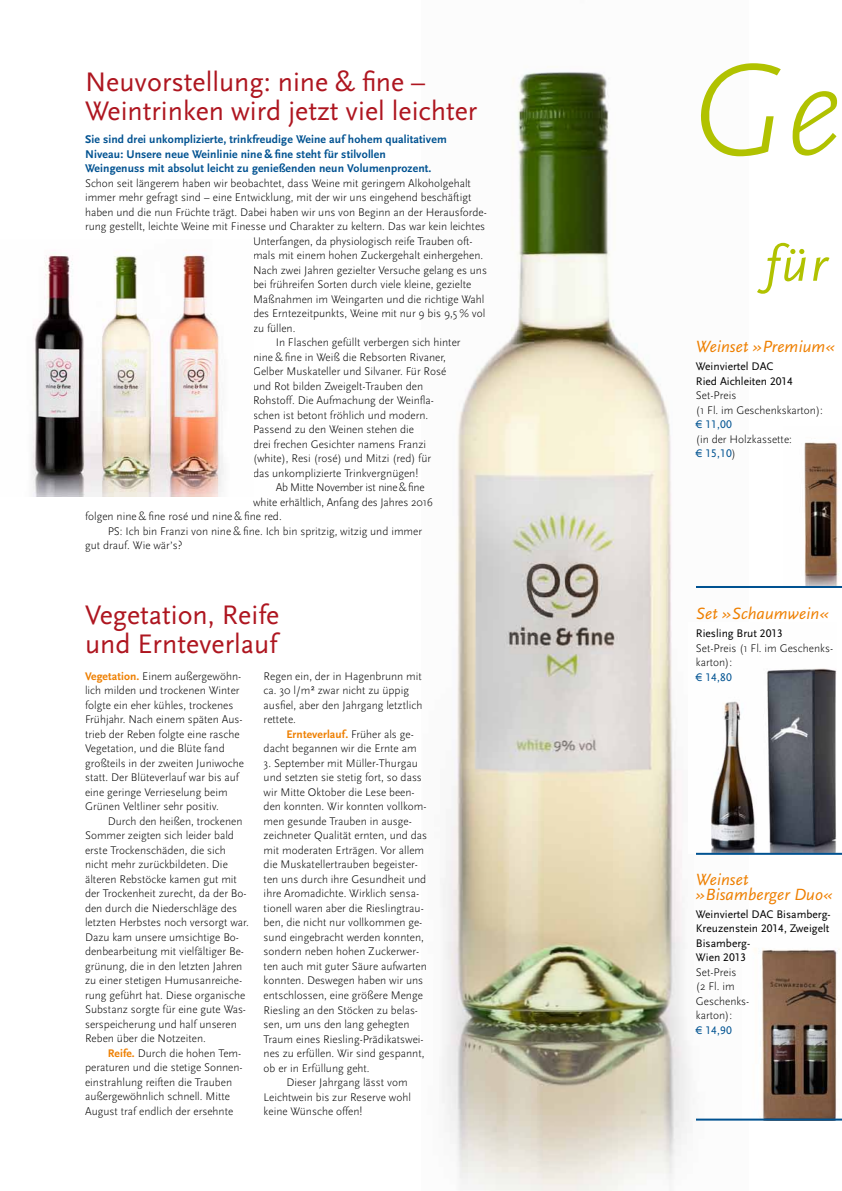
<style>
.page{position:relative;width:842px;height:1191px;background:#fff}
.page>*{position:absolute;margin:0;border:0;box-sizing:border-box;transform-origin:0 0}
.t1{font:italic 300 136px "Scala Sans";color:#b1c200}
.t2{font:italic 51px "Scala Sans LF";color:#b1c200}
.t3{font:28px/28.5px "Scala Sans LF";color:#ae1620}
.t4{font:italic 17px/14.5px "Scala Sans LF";letter-spacing:.005em;color:#ee7f00}
.t5{font:700 11.7px/14.5px "Scala Sans LF";letter-spacing:.01em;color:#005291}
.t6{font:300 11.5px/14.5px "Scala Sans";color:#000}
.t7{font:11.5px/14.5px "Scala Sans LF";color:#000}
.t8{font:300 11.5px "Scala Sans";letter-spacing:-.025em;color:#000}
.t9{font:700 11.5px "Scala Sans LF";letter-spacing:.01em;color:#ee7f00}
.t10{font:11.5px "Scala Sans LF";letter-spacing:.01em;color:#005291}
.s1{font-family:"Scala Sans LF";font-weight:700;color:#ee7f00}
.s2{font-family:"Scala Sans";font-weight:300;color:#000}
</style>
<div class="page">
<img style="left:442px;top:72px;width:306px;height:1119px">
<img style="left:32px;top:253px;width:192px;height:243px">
<img style="left:804px;top:442px;width:36px;height:144px">
<img style="left:688px;top:622px;width:148px;height:232px">
<img style="left:743px;top:913px;width:97px;height:205px">
<hr style="left:696px;top:1118px;width:146px;height:2px;background:#005291">
<hr style="left:696px;top:853px;width:146px;height:2px;background:#005291">
<hr style="left:696px;top:586px;width:146px;height:2px;background:#005291">
<h3 class="t3" style="left:85px;top:68px;width:394px">Neuvorstellung: nine &amp; fine –<br>Weintrinken wird jetzt viel leichter</h3>
<p class="t5" style="left:85px;top:132px;width:363px">Sie sind drei unkomplizierte, trinkfreudige Weine auf hohem qualitativem<br>Niveau: Unsere neue Weinlinie nine &amp; fine steht für stilvollen<br>Weingenuss mit absolut leicht zu genießenden neun Volumenprozent.</p>
<p class="t6" style="left:85px;top:176px;width:387px">Schon seit längerem haben wir beobachtet, dass Weine mit geringem Alkoholgehalt</p>
<p class="t6" style="left:85px;top:190px;width:388px">immer mehr gefragt sind – eine Entwicklung, mit der wir uns eingehend beschäftigt</p>
<p class="t6" style="left:85px;top:205px;width:403px">haben und die nun Früchte trägt. Dabei haben wir uns von Beginn an der Herausforde-</p>
<p class="t6" style="left:85px;top:219px;width:402px">rung gestellt, leichte Weine mit Finesse und Charakter zu keltern. Das war kein leichtes</p>
<p class="t6" style="left:253px;top:234px;width:221px">Unterfangen, da physiologisch reife Trauben oft-</p>
<p class="t6" style="left:253px;top:248px;width:232px">mals mit einem hohen Zuckergehalt einhergehen.</p>
<p class="t6" style="left:253px;top:263px;width:236px">Nach zwei Jahren gezielter Versuche gelang es uns</p>
<p class="t6" style="left:253px;top:277px;width:220px">bei frühreifen Sorten durch viele kleine, gezielte</p>
<p class="t6" style="left:253px;top:292px;width:233px">Maßnahmen im Weingarten und die richtige Wahl</p>
<p class="t6" style="left:253px;top:306px;width:234px">des Erntezeitpunkts, Weine mit nur 9 bis 9,5 % vol</p>
<p class="t6" style="left:253px;top:321px;width:44px">zu füllen.</p>
<p class="t6" style="left:276px;top:335px;width:186px">In Flaschen gefüllt verbergen sich hinter</p>
<p class="t6" style="left:253px;top:350px;width:194px">nine &amp; fine in Weiß die Rebsorten Rivaner,</p>
<p class="t6" style="left:253px;top:364px;width:195px">Gelber Muskateller und Silvaner. Für Rosé</p>
<p class="t6" style="left:253px;top:379px;width:172px">und Rot bilden Zweigelt-Trauben den</p>
<p class="t6" style="left:253px;top:393px;width:182px">Rohstoff. Die Aufmachung der Weinfla-</p>
<p class="t6" style="left:253px;top:408px;width:177px">schen ist betont fröhlich und modern.</p>
<p class="t6" style="left:253px;top:422px;width:163px">Passend zu den Weinen stehen die</p>
<p class="t6" style="left:253px;top:437px;width:175px">drei frechen Gesichter namens Franzi</p>
<p class="t6" style="left:253px;top:451px;width:180px">(white), Resi (rosé) und Mitzi (red) für</p>
<p class="t6" style="left:253px;top:466px;width:167px">das unkomplizierte Trinkvergnügen!</p>
<p class="t8" style="left:276px;top:481px;width:150px">Ab Mitte November ist nine&amp;fine</p>
<p class="t6" style="left:253px;top:495px;width:181px">white erhältlich, Anfang des Jahres 2016</p>
<p class="t6" style="left:85px;top:509px;width:198px">folgen nine &amp; fine rosé und nine &amp; fine red.</p>
<p class="t6" style="left:108px;top:524px;width:316px">PS: Ich bin Franzi von nine &amp; fine. Ich bin spritzig, witzig und immer</p>
<p class="t6" style="left:85px;top:538px;width:99px">gut drauf. Wie wär’s?</p>
<h3 class="t3" style="left:85px;top:601px;width:196px">Vegetation, Reife und Ernteverlauf</h3>
<p class="t6" style="left:85px;top:669px;width:161px"><span class="s1">Vegetation.</span> Einem außergewöhn&shy;lich milden und trockenen Winter folgte ein eher kühles, trockenes Frühjahr. Nach einem späten Aus&shy;trieb der Reben folgte eine rasche Vegetation, und die Blüte fand großteils in der zweiten Juniwoche statt. Der Blüteverlauf war bis auf eine geringe Verrieselung beim Grünen Veltliner sehr positiv.</p>
<p class="t6" style="left:85px;top:814px;width:165px;text-indent:23px">Durch den heißen, trockenen<br>Sommer zeigten sich leider bald erste Trockenschäden, die sich nicht mehr zurückbildeten. Die älteren Rebstöcke kamen gut mit der Trockenheit zurecht, da der Bo&shy;den durch die Niederschläge des letzten Herbstes noch versorgt war.<br>Dazu kam unsere umsichtige Bo&shy;denbearbeitung mit vielfältiger Be&shy;grünung, die in den letzten Jahren zu einer stetigen Humusanreiche&shy;rung geführt hat. Diese organische<br>Substanz sorgte für eine gute Was&shy;serspeicherung und half unseren<br>Reben über die Notzeiten.</p>
<p class="t6" style="left:85px;top:1046px;width:159px;text-indent:23px"><span class="s1">Reife.</span> Durch die hohen Tem&shy;peraturen und die stetige Sonnen&shy;einstrahlung reiften die Trauben außergewöhnlich schnell. Mitte<br>August traf endlich der ersehnte</p>
<p class="t6" style="left:264px;top:669px;width:160px">Regen ein, der in Hagenbrunn mit ca. 30 l/m² zwar nicht zu üppig ausfiel, aber den Jahrgang letztlich rettete.</p>
<p class="t9" style="left:286px;top:728px;width:129px">Ernteverlauf. <span class="s2">Früher als ge-</span></p>
<p class="t6" style="left:264px;top:741px;width:154px">dacht begannen wir die Ernte am</p>
<p class="t6" style="left:264px;top:756px;width:156px">3. September mit Müller-Thurgau</p>
<p class="t6" style="left:264px;top:770px;width:160px">und setzten sie stetig fort, so dass</p>
<p class="t6" style="left:264px;top:785px;width:152px">wir Mitte Oktober die Lese been-</p>
<p class="t6" style="left:264px;top:799px;width:164px">den konnten. Wir konnten vollkom-</p>
<p class="t6" style="left:264px;top:814px;width:150px">men gesunde Trauben in ausge-</p>
<p class="t6" style="left:264px;top:828px;width:165px">zeichneter Qualität ernten, und das</p>
<p class="t6" style="left:264px;top:843px;width:162px">mit moderaten Erträgen. Vor allem</p>
<p class="t6" style="left:264px;top:857px;width:156px">die Muskatellertrauben begeister-</p>
<p class="t6" style="left:264px;top:872px;width:164px">ten uns durch ihre Gesundheit und</p>
<p class="t6" style="left:264px;top:886px;width:157px">ihre Aromadichte. Wirklich sensa-</p>
<p class="t6" style="left:264px;top:901px;width:162px">tionell waren aber die Rieslingtrau-</p>
<p class="t6" style="left:264px;top:915px;width:160px">ben, die nicht nur vollkommen ge-</p>
<p class="t6" style="left:264px;top:930px;width:162px">sund eingebracht werden konnten,</p>
<p class="t6" style="left:264px;top:944px;width:157px">sondern neben hohen Zuckerwer-</p>
<p class="t6" style="left:264px;top:959px;width:165px">ten auch mit guter Säure aufwarten</p>
<p class="t6" style="left:264px;top:973px;width:161px">konnten. Deswegen haben wir uns</p>
<p class="t6" style="left:264px;top:988px;width:161px">entschlossen, eine größere Menge</p>
<p class="t6" style="left:264px;top:1002px;width:156px">Riesling an den Stöcken zu belas-</p>
<p class="t6" style="left:264px;top:1017px;width:147px">sen, um uns den lang gehegten</p>
<p class="t6" style="left:264px;top:1031px;width:161px">Traum eines Riesling-Prädikatswei-</p>
<p class="t6" style="left:264px;top:1046px;width:162px">nes zu erfüllen. Wir sind gespannt,</p>
<p class="t6" style="left:264px;top:1060px;width:108px">ob er in Erfüllung geht.</p>
<p class="t6" style="left:286px;top:1075px;width:123px">Dieser Jahrgang lässt vom</p>
<p class="t6" style="left:264px;top:1089px;width:149px">Leichtwein bis zur Reserve wohl</p>
<p class="t6" style="left:264px;top:1104px;width:100px">keine Wünsche offen!</p>
<h1 class="t1" style="left:691px;top:36px;width:154px">Ge</h1>
<h2 class="t2" style="left:766px;top:236px;width:62px">für</h2>
<h3 class="t4" style="left:696px;top:340px;width:141px">Weinset »Premium«</h3>
<p class="t7" style="left:696px;top:359px;width:99px">Weinviertel DAC<br>Ried Aichleiten 2014</p>
<p class="t6" style="left:696px;top:388px;width:128px">Set-Preis<br>(1 Fl. im Geschenkskarton):</p>
<p class="t10" style="left:696px;top:418px;width:37px">€ 11,00</p>
<p class="t6" style="left:696px;top:432px;width:98px">(in der Holzkassette:</p>
<p class="t10" style="left:696px;top:447px;width:41px">€ 15,10<span class="s2">)</span></p>
<h3 class="t4" style="left:696px;top:606px;width:134px">Set »Schaumwein«</h3>
<p class="t7" style="left:696px;top:626px;width:88px">Riesling Brut 2013</p>
<p class="t6" style="left:696px;top:641px;width:137px">Set-Preis (1 Fl. im Geschenks&shy;karton):</p>
<p class="t10" style="left:696px;top:670px;width:37px">€ 14,80</p>
<h3 class="t4" style="left:696px;top:872px;width:138px">Weinset »Bisamberger Duo«</h3>
<p class="t7" style="left:696px;top:907px;width:136px">Weinviertel DAC Bisamberg-<br>Kreuzenstein 2014, Zweigelt<br>Bisamberg-<br>Wien 2013</p>
<p class="t6" style="left:696px;top:965px;width:55px">Set-Preis<br>(2 Fl. im<br>Geschenks&shy;karton):</p>
<p class="t10" style="left:696px;top:1024px;width:37px">€ 14,90</p>
</div>
